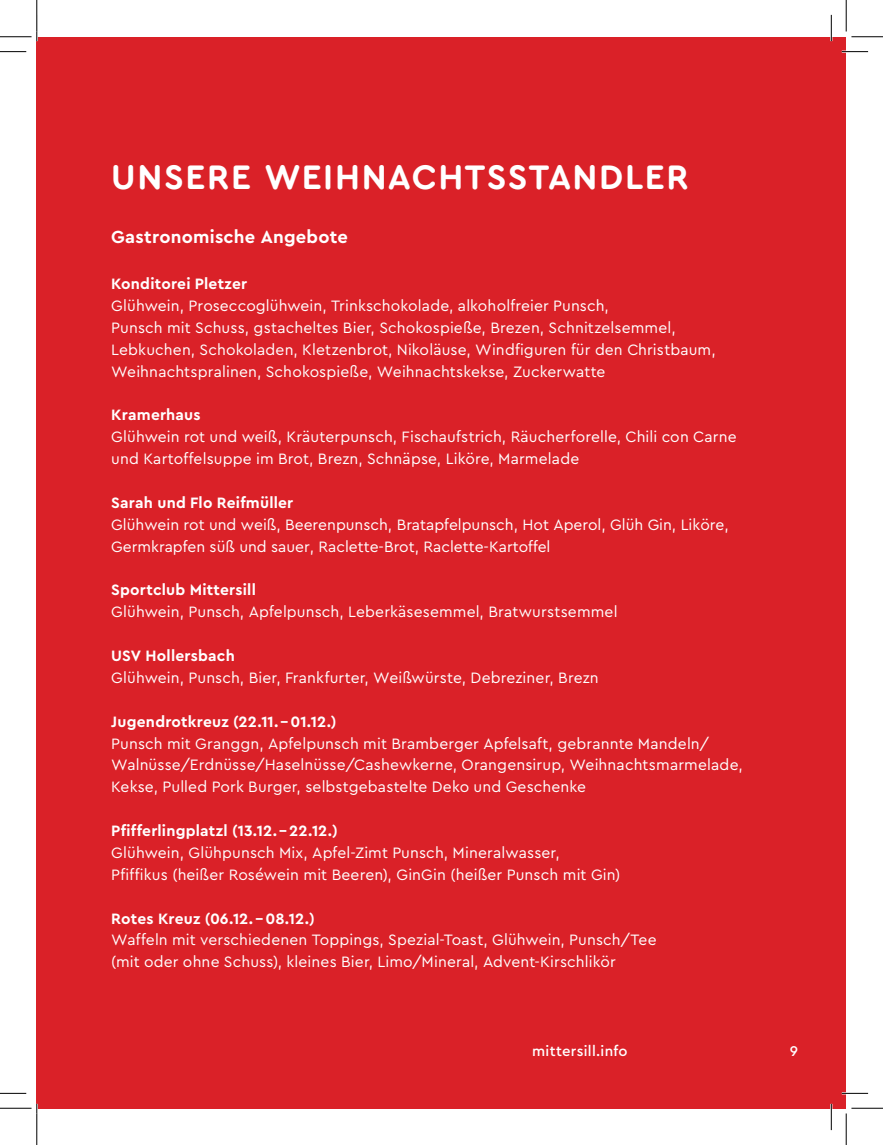
<style>
.page{position:relative;width:883px;height:1145px;background:#fff}
.page>*{position:absolute;margin:0;border:0;box-sizing:border-box;transform-origin:0 0}
.t1{font:700 35px "Cera Round Pro";letter-spacing:.045em;color:#fff}
.t2{font:700 18.38px "Cera Pro";letter-spacing:.01em;color:#fff}
.t3{font:15.75px/21.9px "Cera Pro";letter-spacing:.01em;color:#fff}
.t4{font:700 15.75px "Cera Pro";letter-spacing:.015em;color:#fff}
.t5{font:500 14.88px "Cera Pro";letter-spacing:.02em;color:#fff}
</style>
<div class="page">
<div style="left:37px;top:37px;width:808px;height:1071px;background:#da2128"></div>
<hr style="left:841px;top:51px;width:26px;height:2px;background:#fff">
<hr style="left:841px;top:1092px;width:26px;height:2px;background:#fff">
<hr style="left:36px;top:15px;width:2px;height:26px;background:#fff">
<hr style="left:36px;top:1104px;width:2px;height:26px;background:#fff">
<hr style="left:829px;top:15px;width:3px;height:26px;background:#fff">
<hr style="left:829px;top:1104px;width:3px;height:26px;background:#fff">
<svg style="left:0;top:51px;width:26px;height:1px"></svg>
<svg style="left:841px;top:51px;width:26px;height:1px"></svg>
<svg style="left:0;top:1093px;width:26px;height:1px"></svg>
<svg style="left:841px;top:1093px;width:26px;height:1px"></svg>
<svg style="left:830px;top:15px;width:1px;height:26px"></svg>
<svg style="left:830px;top:1104px;width:1px;height:26px"></svg>
<hr style="left:0;top:36px;width:32px;height:1px;background:#000">
<hr style="left:851px;top:36px;width:31px;height:1px;background:#000">
<hr style="left:0;top:1108px;width:32px;height:1px;background:#000">
<hr style="left:851px;top:1108px;width:31px;height:1px;background:#000">
<hr style="left:36px;top:0;width:1px;height:31px;background:#000">
<hr style="left:36px;top:1113px;width:1px;height:32px;background:#000">
<hr style="left:845px;top:0;width:1px;height:31px;background:#000">
<hr style="left:845px;top:1113px;width:1px;height:32px;background:#000">
<h1 class="t1" style="left:111px;top:153px;width:579px">UNSERE WEIHNACHTSSTANDLER</h1>
<p class="t2" style="left:111px;top:225px;width:238px">Gastronomische Angebote</p>
<p class="t4" style="left:111px;top:273px;width:137px">Konditorei Pletzer</p>
<p class="t3" style="left:111px;top:294px;width:605px">Glühwein, Proseccoglühwein, Trinkschokolade, alkoholfreier Punsch,<br>Punsch mit Schuss, gstacheltes Bier, Schokospieße, Brezen, Schnitzelsemmel, Lebkuchen, Schokoladen, Kletzenbrot, Nikoläuse, Windfiguren für den Christbaum, Weihnachtspralinen, Schokospieße, Weihnachtskekse, Zuckerwatte</p>
<p class="t4" style="left:111px;top:405px;width:91px">Kramerhaus</p>
<p class="t3" style="left:111px;top:425px;width:626px">Glühwein rot und weiß, Kräuterpunsch, Fischaufstrich, Räucherforelle, Chili con Carne und Kartoffelsuppe im Brot, Brezn, Schnäpse, Liköre, Marmelade</p>
<p class="t4" style="left:111px;top:492px;width:183px">Sarah und Flo Reifmüller</p>
<p class="t3" style="left:111px;top:513px;width:618px">Glühwein rot und weiß, Beerenpunsch, Bratapfelpunsch, Hot Aperol, Glüh Gin, Liköre,<br>Germkrapfen süß und sauer, Raclette-Brot, Raclette-Kartoffel</p>
<p class="t4" style="left:111px;top:580px;width:146px">Sportclub Mittersill</p>
<p class="t3" style="left:111px;top:600px;width:507px">Glühwein, Punsch, Apfelpunsch, Leberkäsesemmel, Bratwurstsemmel</p>
<p class="t4" style="left:111px;top:645px;width:125px">USV Hollersbach</p>
<p class="t3" style="left:111px;top:666px;width:488px">Glühwein, Punsch, Bier, Frankfurter, Weißwürste, Debreziner, Brezn</p>
<p class="t4" style="left:111px;top:711px;width:227px">Jugendrotkreuz (22.11. – 01.12.)</p>
<p class="t3" style="left:111px;top:732px;width:632px">Punsch mit Granggn, Apfelpunsch mit Bramberger Apfelsaft, gebrannte Mandeln/<br>Walnüsse/Erdnüsse/Haselnüsse/Cashewkerne, Orangensirup, Weihnachtsmarmelade,<br>Kekse, Pulled Pork Burger, selbstgebastelte Deko und Geschenke</p>
<p class="t4" style="left:111px;top:820px;width:228px">Pfifferlingplatzl (13.12. – 22.12.)</p>
<p class="t3" style="left:111px;top:841px;width:510px">Glühwein, Glühpunsch Mix, Apfel-Zimt Punsch, Mineralwasser,<br>Pfiffikus (heißer Roséwein mit Beeren), GinGin (heißer Punsch mit Gin)</p>
<p class="t4" style="left:111px;top:908px;width:205px">Rotes Kreuz (06.12. – 08.12.)</p>
<p class="t3" style="left:111px;top:928px;width:546px">Waffeln mit verschiedenen Toppings, Spezial-Toast, Glühwein, Punsch/Tee (mit oder ohne Schuss), kleines Bier, Limo/Mineral, Advent-Kirschlikör</p>
<p class="t5" style="left:532px;top:1041px;width:97px">mittersill.info</p>
<p class="t5" style="left:789px;top:1041px;width:10px">9</p>
</div>
